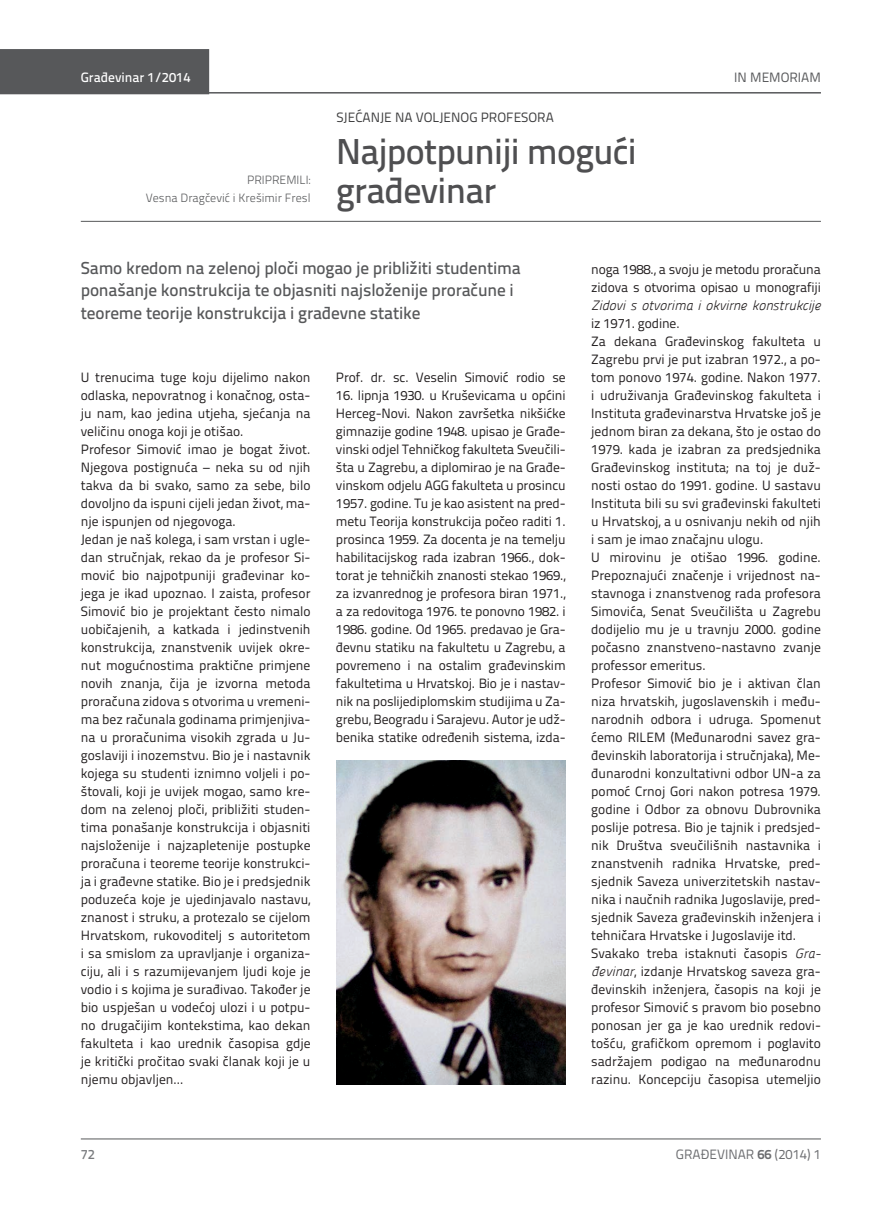
<style>
.page{position:relative;width:872px;height:1212px;background:#fff}
.page>*{position:absolute;margin:0;border:0;box-sizing:border-box;transform-origin:0 0}
.t1{font:500 36px/39px "Titillium Text 22 L";letter-spacing:-.02em;color:#4f4f51}
.t2{font:500 17.25px/22.5px "Titillium Text 22 L";letter-spacing:-.01em;color:#57585a}
.t3{font:13.5px/18px "Titillium Text 22 L";color:#231f20}
.t4{font:italic 13.5px "Panefresco 250 wt";letter-spacing:-.01em;color:#231f20}
.t5{font:13.5px "Titillium Text 22 L";color:#3e3e3f}
.t6{font:13.5px "Titillium Text 22 L";color:#6c6d70}
.t7{font:500 13.5px "Titillium Text 22 L";color:#fff}
.t8{font:13.5px "Titillium Text 22 L";color:#57585a}
.t9{font:500 13.5px "Titillium Text 22 L";color:#787a7d}
.t10{font:300 12px/18px "Titillium Text 22 L";color:#57585a;text-align:right}
.s1{font-family:"Panefresco 250 wt";font-style:italic}
.s2{font-weight:700}
</style>
<div class="page">
<hr style="left:81px;top:1139px;width:740px;height:1px;background:#57585a">
<div style="left:0;top:49px;width:209px;height:43px;background:#57585a"></div>
<hr style="left:0;top:92px;width:821px;height:2px;background:#57585a">
<hr style="left:81px;top:221px;width:740px;height:1px;background:#57585a">
<img style="left:336px;top:760px;width:229px;height:324px">
<p class="t7" style="left:81px;top:67px;width:111px">Građevinar 1/2014</p>
<p class="t8" style="left:734px;top:68px;width:88px">IN MEMORIAM</p>
<p class="t10" style="left:146px;top:170px;width:166px">PRIPREMILI:<br>Vesna Dragčević i Krešimir Fresl</p>
<p class="t5" style="left:336px;top:108px;width:219px">SJEĆANJE NA VOLJENOG PROFESORA</p>
<h1 class="t1" style="left:336px;top:130px;width:302px">Najpotpuniji mogući građevinar</h1>
<p class="t2" style="left:81px;top:255px;width:441px">Samo kredom na zelenoj ploči mogao je približiti studentima ponašanje konstrukcija te objasniti najsloženije proračune i teoreme teorije konstrukcija i građevne statike</p>
<p class="t3" style="left:81px;top:367px;width:231px">U trenucima tuge koju dijelimo nakon odlaska, nepovratnog i konačnog, osta&shy;ju nam, kao jedina utjeha, sjećanja na veličinu onoga koji je otišao.<br>Profesor Simović imao je bogat život.<br>Njegova postignuća – neka su od njih takva da bi svako, samo za sebe, bilo dovoljno da ispuni cijeli jedan život, ma&shy;nje ispunjen od njegovoga.<br>Jedan je naš kolega, i sam vrstan i ugle&shy;dan stručnjak, rekao da je profesor Si&shy;mović bio najpotpuniji građevinar ko&shy;jega je ikad upoznao. I zaista, profesor Simović bio je projektant često nimalo uobičajenih, a katkada i jedinstvenih konstrukcija, znanstvenik uvijek okre&shy;nut mogućnostima praktične primjene novih znanja, čija je izvorna metoda proračuna zidova s otvorima u vremeni&shy;ma bez računala godinama primjenjiva&shy;na u proračunima visokih zgrada u Ju&shy;goslaviji i inozemstvu. Bio je i nastavnik kojega su studenti iznimno voljeli i po&shy;štovali, koji je uvijek mogao, samo kre&shy;dom na zelenoj ploči, približiti studen&shy;tima ponašanje konstrukcija i objasniti najsloženije i najzapletenije postupke proračuna i teoreme teorije konstrukci&shy;ja i građevne statike. Bio je i predsjednik poduzeća koje je ujedinjavalo nastavu, znanost i struku, a protezalo se cijelom Hrvatskom, rukovoditelj s autoritetom i sa smislom za upravljanje i organiza&shy;ciju, ali i s razumijevanjem ljudi koje je vodio i s kojima je surađivao. Također je bio uspješan u vodećoj ulozi i u potpu&shy;no drugačijim kontekstima, kao dekan fakulteta i kao urednik časopisa gdje je kritički pročitao svaki članak koji je u njemu objavljen...</p>
<p class="t3" style="left:336px;top:367px;width:231px">Prof. dr. sc. Veselin Simović rodio se</p>
<p class="t3" style="left:336px;top:385px;width:231px;text-align:justify">16. lipnja 1930. u Kruševicama u općini Herceg-Novi. Nakon završetka nikšićke gimnazije godine 1948. upisao je Građe&shy;vinski odjel Tehničkog fakulteta Sveučili&shy;šta u Zagrebu, a diplomirao je na Građe&shy;vinskom odjelu AGG fakulteta u prosincu 1957. godine. Tu je kao asistent na pred&shy;metu Teorija konstrukcija počeo raditi 1. prosinca 1959. Za docenta je na temelju habilitacijskog rada izabran 1966., dok&shy;torat je tehničkih znanosti stekao 1969., za izvanrednog je profesora biran 1971., a za redovitoga 1976. te ponovno 1982. i 1986. godine. Od 1965. predavao je Gra&shy;đevnu statiku na fakultetu u Zagrebu, a povremeno i na ostalim građevinskim fakultetima u Hrvatskoj. Bio je i nastav&shy;nik na poslijediplomskim studijima u Za&shy;grebu, Beogradu i Sarajevu. Autor je udž&shy;benika statike određenih sistema, izda-</p>
<p class="t3" style="left:591px;top:259px;width:231px">noga 1988., a svoju je metodu proračuna zidova s otvorima opisao u monografiji</p>
<p class="t4" style="left:591px;top:295px;width:231px">Zidovi s otvorima i okvirne konstrukcije</p>
<p class="t3" style="left:591px;top:313px;width:231px">iz 1971. godine.<br>Za dekana Građevinskog fakulteta u Zagrebu prvi je put izabran 1972., a po&shy;tom ponovo 1974. godine. Nakon 1977. i udruživanja Građevinskog fakulteta i Instituta građevinarstva Hrvatske još je jednom biran za dekana, što je ostao do 1979. kada je izabran za predsjednika Građevinskog instituta; na toj je duž&shy;nosti ostao do 1991. godine. U sastavu Instituta bili su svi građevinski fakulteti u Hrvatskoj, a u osnivanju nekih od njih i sam je imao značajnu ulogu.<br>U mirovinu je otišao 1996. godine.<br>Prepoznajući značenje i vrijednost na&shy;stavnoga i znanstvenog rada profesora Simovića, Senat Sveučilišta u Zagrebu dodijelio mu je u travnju 2000. godine počasno znanstveno-nastavno zvanje professor emeritus.<br>Profesor Simović bio je i aktivan član niza hrvatskih, jugoslavenskih i među&shy;narodnih odbora i udruga. Spomenut ćemo RILEM (Međunarodni savez gra&shy;đevinskih laboratorija i stručnjaka), Me&shy;đunarodni konzultativni odbor UN-a za pomoć Crnoj Gori nakon potresa 1979. godine i Odbor za obnovu Dubrovnika poslije potresa. Bio je tajnik i predsjed&shy;nik Društva sveučilišnih nastavnika i znanstvenih radnika Hrvatske, pred&shy;sjednik Saveza univerzitetskih nastav&shy;nika i naučnih radnika Jugoslavije, pred&shy;sjednik Saveza građevinskih inženjera i tehničara Hrvatske i Jugoslavije itd.<br>Svakako treba istaknuti časopis <span class="s1">Gra&shy;đevinar</span>, izdanje Hrvatskog saveza gra&shy;đevinskih inženjera, časopis na koji je profesor Simović s pravom bio posebno ponosan jer ga je kao urednik redovi&shy;tošću, grafičkom opremom i poglavito sadržajem podigao na međunarodnu razinu. Koncepciju časopisa utemeljio</p>
<p class="t9" style="left:81px;top:1144px;width:16px">72</p>
<p class="t6" style="left:676px;top:1144px;width:146px">GRAĐEVINAR <span class="s2">66</span> (2014) 1</p>
</div>
